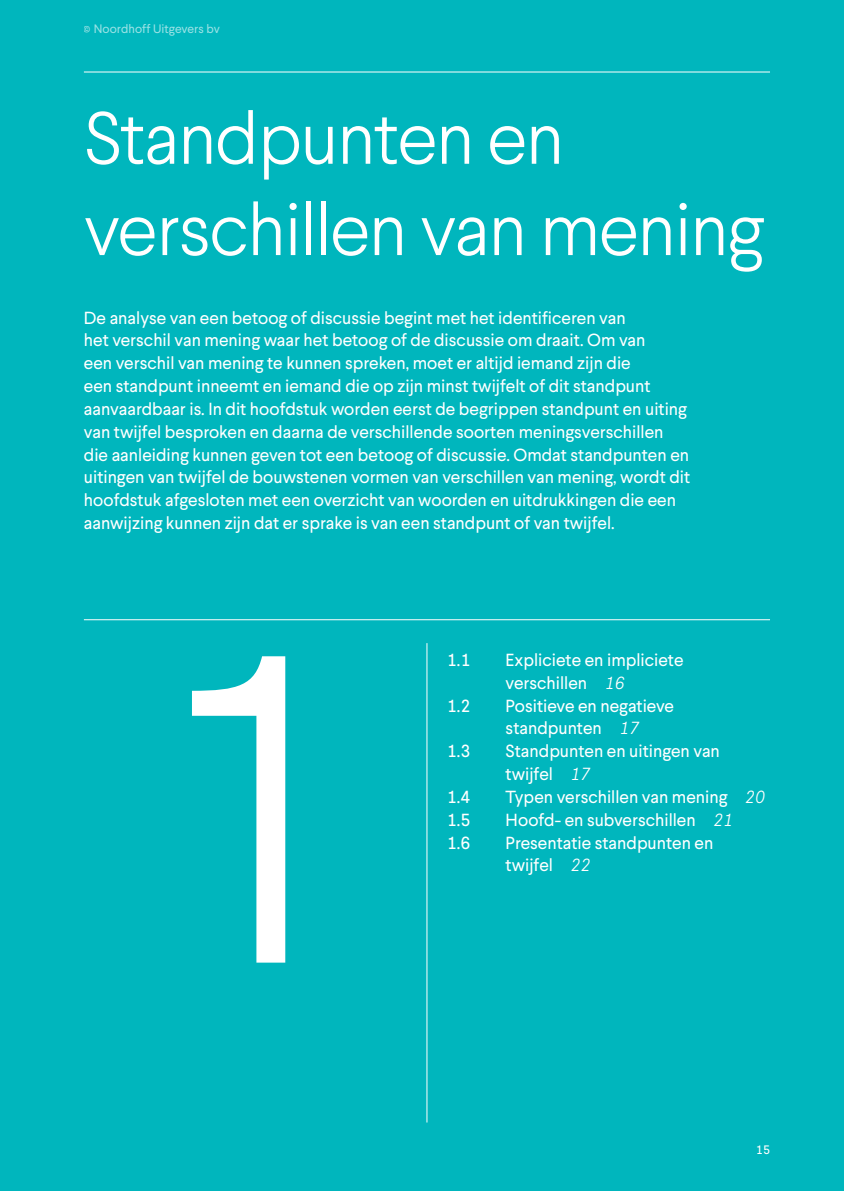
<style>
.page{position:relative;width:844px;height:1191px;background:#fff}
.page>*{position:absolute;margin:0;border:0;box-sizing:border-box;transform-origin:0 0}
.t1{font:300 437.5px "Larsseit";color:#fff}
.t2{font:300 73.5px/91.4px "Larsseit";letter-spacing:-.015em;color:#fff}
.t3{font:17.5px/22.8px "Larsseit";color:#fff}
.t4{font:12.25px "Larsseit";letter-spacing:.005em;color:#fff}
.s1{font-weight:300;font-style:italic}
</style>
<div class="page">
<div style="left:0;top:0;width:843px;height:1191px;background:#00b6bd"></div>
<hr style="left:84px;top:619px;width:685px;height:1px;background:#fff">
<hr style="left:426px;top:643px;width:1px;height:479px;background:#fff">
<hr style="left:84px;top:72px;width:685px;height:1px;background:#fff">
<p class="t4" style="left:84px;top:21px;width:137px">© Noordhoff Uitgevers bv</p>
<h2 class="t2" style="left:84px;top:91px;width:681px">Standpunten en verschillen van mening</h2>
<p class="t3" style="left:84px;top:306px;width:607px">De analyse van een betoog of discussie begint met het identificeren van<br>het verschil van mening waar het betoog of de discussie om draait. Om van<br>een verschil van mening te kunnen spreken, moet er altijd iemand zijn die<br>een standpunt inneemt en iemand die op zijn minst twijfelt of dit standpunt aanvaardbaar is. In dit hoofdstuk worden eerst de begrippen standpunt en uiting van twijfel besproken en daarna de verschillende soorten meningsverschillen die aanleiding kunnen geven tot een betoog of discussie. Omdat standpunten en uitingen van twijfel de bouwstenen vormen van verschillen van mening, wordt dit hoofdstuk afgesloten met een overzicht van woorden en uitdrukkingen die een aanwijzing kunnen zijn dat er sprake is van een standpunt of van twijfel.</p>
<h1 class="t1" style="left:181px;top:530px;width:140px">1</h1>
<p class="t3" style="left:446px;top:648px;width:25px">1.1</p>
<p class="t3" style="left:505px;top:648px;width:179px">Expliciete en impliciete verschillen <span class="s1">16</span></p>
<p class="t3" style="left:446px;top:694px;width:25px">1.2</p>
<p class="t3" style="left:505px;top:694px;width:170px">Positieve en negatieve standpunten <span class="s1">17</span></p>
<p class="t3" style="left:446px;top:739px;width:25px">1.3</p>
<p class="t3" style="left:505px;top:739px;width:216px">Standpunten en uitingen van twijfel <span class="s1">17</span></p>
<p class="t3" style="left:446px;top:785px;width:25px">1.4</p>
<p class="t3" style="left:505px;top:785px;width:261px">Typen verschillen van mening <span class="s1">20</span></p>
<p class="t3" style="left:446px;top:808px;width:25px">1.5</p>
<p class="t3" style="left:505px;top:808px;width:229px">Hoofd- en subverschillen <span class="s1">21</span></p>
<p class="t3" style="left:446px;top:831px;width:25px">1.6</p>
<p class="t3" style="left:505px;top:831px;width:209px">Presentatie standpunten en twijfel <span class="s1">22</span></p>
<p class="t4" style="left:755px;top:1141px;width:16px">15</p>
</div>
